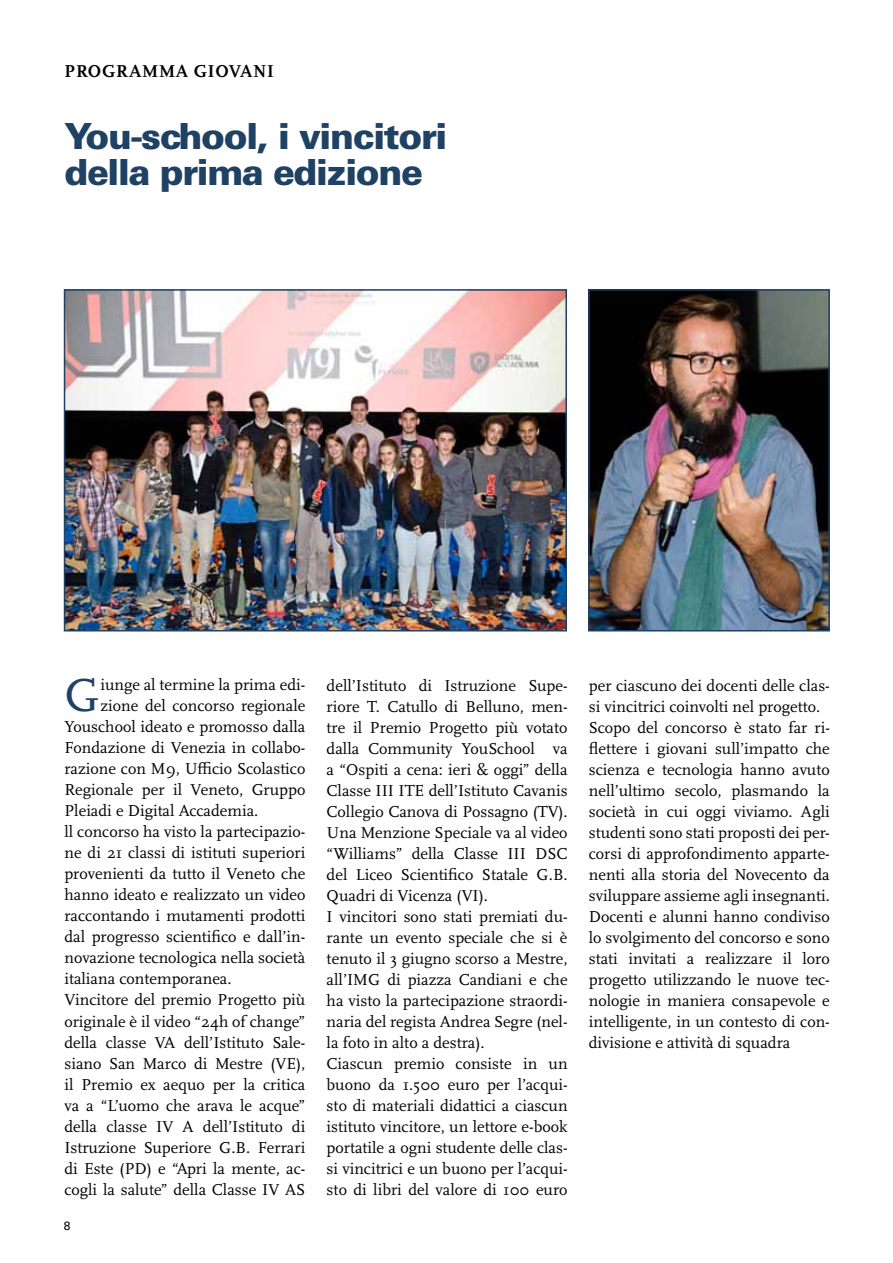
<style>
.page{position:relative;width:893px;height:1263px;background:#fff}
.page>*{position:absolute;margin:0;border:0;box-sizing:border-box;transform-origin:0 0}
.t1{font:48.3px "Scala OT";color:#1e4164}
.t2{font:900 36px/36px "Univers LT Std";letter-spacing:-.04em;color:#1e4164}
.t3{font:700 18px "Scala OT";letter-spacing:.04em;color:#000}
.t4{font:16.5px/21px "Scala OT";color:#000}
.t5{font:12px "Univers LT Std";color:#000}
</style>
<div class="page">
<img style="left:67px;top:292px;width:497px;height:336px">
<div style="left:64px;top:289px;width:503px;height:342px;border:2px solid #1e4164"></div>
<img style="left:591px;top:292px;width:236px;height:336px">
<div style="left:588px;top:289px;width:242px;height:342px;border:2px solid #1e4164"></div>
<p class="t3" style="left:65px;top:61px;width:211px">PROGRAMMA GIOVANI</p>
<h2 class="t2" style="left:64px;top:118px;width:385px">You-school, i vincitori della prima edizione</h2>
<h1 class="t1" style="left:64px;top:669px;width:37px">G</h1>
<p class="t4" style="left:100px;top:675px;width:206px">iunge al termine la prima edi-</p>
<p class="t4" style="left:100px;top:696px;width:206px">zione del concorso regionale</p>
<p class="t4" style="left:64px;top:717px;width:242px">Youschool ideato e promosso dalla</p>
<p class="t4" style="left:64px;top:738px;width:242px">Fondazione di Venezia in collabo-</p>
<p class="t4" style="left:64px;top:759px;width:242px">razione con M9, Ufficio Scolastico</p>
<p class="t4" style="left:64px;top:780px;width:242px">Regionale per il Veneto, Gruppo</p>
<p class="t4" style="left:64px;top:801px;width:195px">Pleiadi e Digital Accademia.</p>
<p class="t4" style="left:64px;top:822px;width:242px">ll concorso ha visto la partecipazio-</p>
<p class="t4" style="left:64px;top:843px;width:242px">ne di 21 classi di istituti superiori</p>
<p class="t4" style="left:64px;top:864px;width:242px">provenienti da tutto il Veneto che</p>
<p class="t4" style="left:64px;top:885px;width:242px">hanno ideato e realizzato un video</p>
<p class="t4" style="left:64px;top:906px;width:242px">raccontando i mutamenti prodotti</p>
<p class="t4" style="left:64px;top:927px;width:242px">dal progresso scientifico e dall’in-</p>
<p class="t4" style="left:64px;top:948px;width:242px">novazione tecnologica nella società</p>
<p class="t4" style="left:64px;top:969px;width:169px">italiana contemporanea.</p>
<p class="t4" style="left:64px;top:990px;width:242px">Vincitore del premio Progetto più</p>
<p class="t4" style="left:64px;top:1011px;width:242px">originale è il video “24h of change”</p>
<p class="t4" style="left:64px;top:1032px;width:242px">della classe VA dell’Istituto Sale-</p>
<p class="t4" style="left:64px;top:1053px;width:242px">siano San Marco di Mestre (VE),</p>
<p class="t4" style="left:64px;top:1074px;width:242px">il Premio ex aequo per la critica</p>
<p class="t4" style="left:64px;top:1095px;width:242px">va a “L’uomo che arava le acque”</p>
<p class="t4" style="left:64px;top:1116px;width:242px">della classe IV A dell’Istituto di</p>
<p class="t4" style="left:64px;top:1137px;width:242px">Istruzione Superiore G.B. Ferrari</p>
<p class="t4" style="left:64px;top:1158px;width:242px">di Este (PD) e “Apri la mente, ac-</p>
<p class="t4" style="left:64px;top:1179px;width:242px">cogli la salute” della Classe IV AS</p>
<p class="t5" style="left:64px;top:1218px;width:8px">8</p>
<p class="t4" style="left:327px;top:675px;width:242px">dell’Istituto di Istruzione Supe&shy;riore T. Catullo di Belluno, men&shy;tre il Premio Progetto più votato dalla Community YouSchool va a “Ospiti a cena: ieri &amp; oggi” della Classe III ITE dell’Istituto Cavanis Collegio Canova di Possagno (TV).<br>Una Menzione Speciale va al video “Williams” della Classe III DSC del Liceo Scientifico Statale G.B.<br>Quadri di Vicenza (VI).<br>I vincitori sono stati premiati du&shy;rante un evento speciale che si è tenuto il 3 giugno scorso a Mestre, all’IMG di piazza Candiani e che ha visto la partecipazione straordi&shy;naria del regista Andrea Segre (nel&shy;la foto in alto a destra).<br>Ciascun premio consiste in un buono da 1.500 euro per l’acqui&shy;sto di materiali didattici a ciascun istituto vincitore, un lettore e-book portatile a ogni studente delle clas&shy;si vincitrici e un buono per l’acqui&shy;sto di libri del valore di 100 euro</p>
<p class="t4" style="left:589px;top:675px;width:242px">per ciascuno dei docenti delle clas&shy;si vincitrici coinvolti nel progetto.<br>Scopo del concorso è stato far ri&shy;flettere i giovani sull’impatto che scienza e tecnologia hanno avuto nell’ultimo secolo, plasmando la società in cui oggi viviamo. Agli studenti sono stati proposti dei per&shy;corsi di approfondimento apparte&shy;nenti alla storia del Novecento da sviluppare assieme agli insegnanti.<br>Docenti e alunni hanno condiviso lo svolgimento del concorso e sono stati invitati a realizzare il loro progetto utilizzando le nuove tec&shy;nologie in maniera consapevole e intelligente, in un contesto di con&shy;divisione e attività di squadra</p>
</div>
